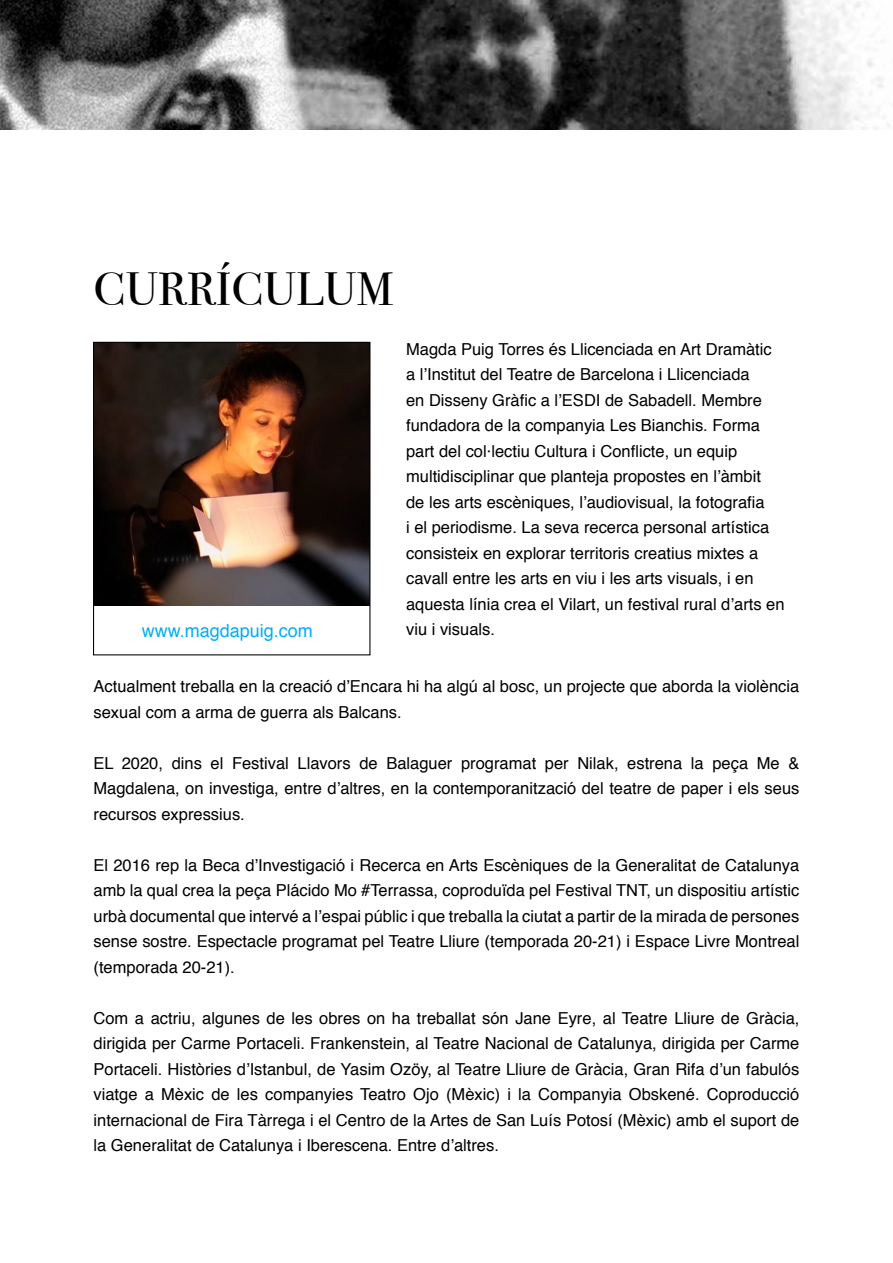
<style>
.page{position:relative;width:893px;height:1263px;background:#fff}
.page>*{position:absolute;margin:0;border:0;box-sizing:border-box;transform-origin:0 0}
.t1{font:46.5px "Bodoni Svty Two ITCTT";color:#000;scale:1.05 1}
.t2{font:18px "Helvetica";color:#00aeef}
.t3{font:16.5px/25.5px "Helvetica";color:#000;text-align:justify}
</style>
<div class="page">
<img style="left:0;top:0;width:890px;height:130px">
<img style="left:95px;top:344px;width:273px;height:261px">
<div style="left:93px;top:342px;width:277px;height:313px;border:1px solid #000"></div>
<h1 class="t1" style="left:94px;top:251px;width:287px">CURRÍCULUM</h1>
<p class="t3" style="left:406px;top:337px;width:380px;text-align:left">Magda Puig Torres és Llicenciada en Art Dramàtic a l’Institut del Teatre de Barcelona i Llicenciada<br>en Disseny Gràfic a l’ESDI de Sabadell. Membre fundadora de la companyia Les Bianchis. Forma part del col·lectiu Cultura i Conflicte, un equip multidisciplinar que planteja propostes en l’àmbit<br>de les arts escèniques, l’audiovisual, la fotografia<br>i el periodisme. La seva recerca personal artística consisteix en explorar territoris creatius mixtes a cavall entre les arts en viu i les arts visuals, i en aquesta línia crea el Vilart, un festival rural d’arts en</p>
<p class="t2" style="left:142px;top:617px;width:173px">www.magdapuig.com</p>
<p class="t3" style="left:406px;top:617px;width:90px">viu i visuals.</p>
<p class="t3" style="left:94px;top:674px;width:707px">Actualment treballa en la creació d’Encara hi ha algú al bosc, un projecte que aborda la violència sexual com a arma de guerra als Balcans.</p>
<p class="t3" style="left:94px;top:751px;width:707px">EL 2020, dins el Festival Llavors de Balaguer programat per Nilak, estrena la peça Me &amp; Magdalena, on investiga, entre d’altres, en la contemporanització del teatre de paper i els seus recursos expressius.</p>
<p class="t3" style="left:94px;top:853px;width:707px">El 2016 rep la Beca d’Investigació i Recerca en Arts Escèniques de la Generalitat de Catalunya amb la qual crea la peça Plácido Mo #Terrassa, coproduïda pel Festival TNT, un dispositiu artístic urbà documental que intervé a l’espai públic i que treballa la ciutat a partir de la mirada de persones sense sostre. Espectacle programat pel Teatre Lliure (temporada 20-21) i Espace Livre Montreal (temporada 20-21).</p>
<p class="t3" style="left:94px;top:1006px;width:707px">Com a actriu, algunes de les obres on ha treballat són Jane Eyre, al Teatre Lliure de Gràcia, dirigida per Carme Portaceli. Frankenstein, al Teatre Nacional de Catalunya, dirigida per Carme Portaceli. Històries d’Istanbul, de Yasim Ozöy, al Teatre Lliure de Gràcia, Gran Rifa d’un fabulós viatge a Mèxic de les companyies Teatro Ojo (Mèxic) i la Companyia Obskené. Coproducció internacional de Fira Tàrrega i el Centro de la Artes de San Luís Potosí (Mèxic) amb el suport de la Generalitat de Catalunya i Iberescena. Entre d’altres.</p>
</div>
